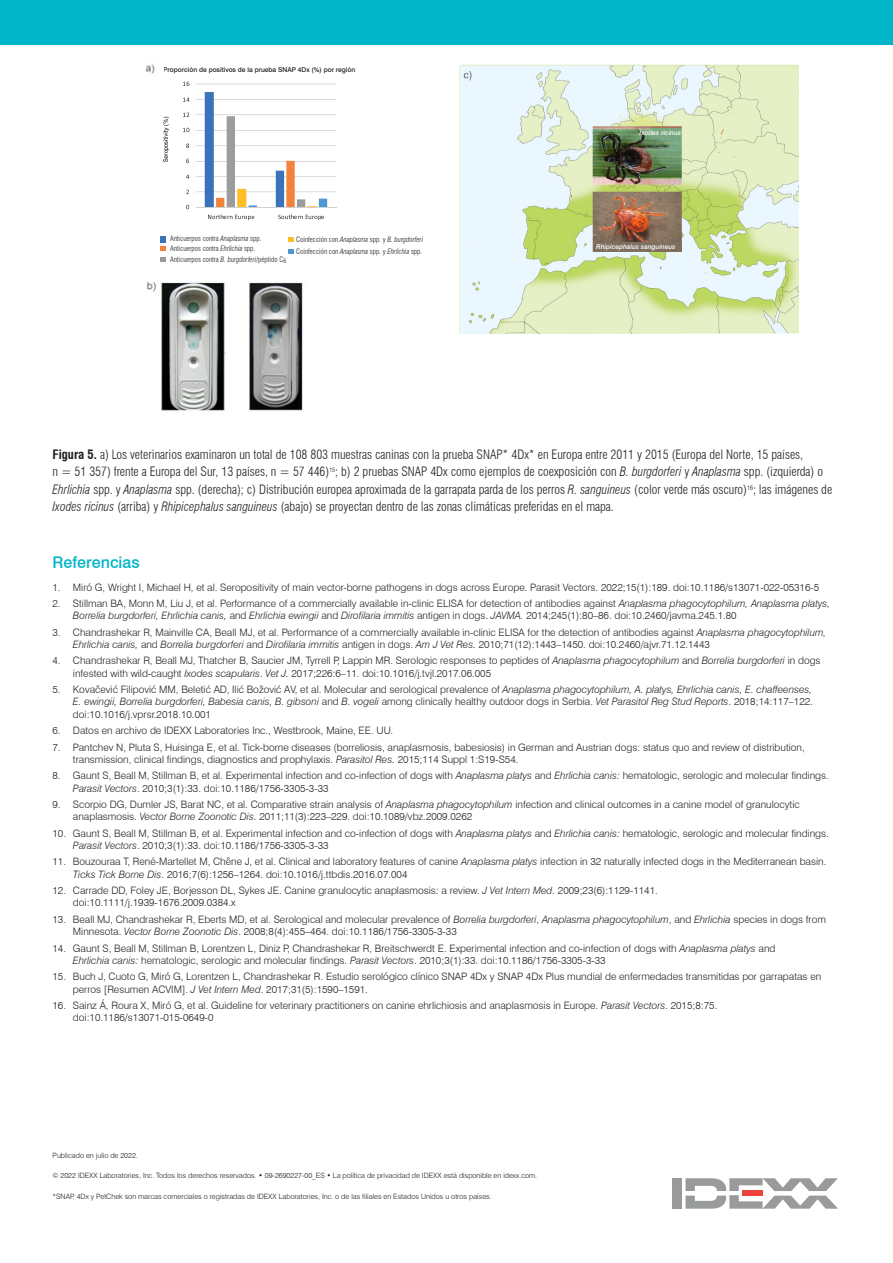
<style>
.page{position:relative;width:893px;height:1263px;background:#fff}
.page>*{position:absolute;margin:0;border:0;box-sizing:border-box;transform-origin:0 0}
.Paragraph_headings{font:500 16.05px "Swiss 721 BT";color:#00b6c8}
.t1{font:300 condensed 12.6px/17.2px "Swiss 721 BT";color:#231f20}
.t2{font:300 10.2px/12.3px "Swiss 721 BT";color:#231f20}
.t3{font:300 7.35px "Swiss 721 BT";color:#231f20}
.t4{font:300 condensed 7.35px "Swiss 721 BT";color:#231f20}
.t5{font:italic 300 condensed 7.35px "Swiss 721 BT";color:#231f20}
.t6{font:500 6.6px "Swiss 721 BT";color:#231f20}
.t7{font:italic 500 6.6px "Swiss 721 BT";color:#fff}
.s1{font-style:italic}
.s2{font-style:normal}
.s3{font-weight:700}
</style>
<div class="page">
<svg style="left:163px;top:117px;width:6px;height:45px"></svg>
<hr style="left:196px;top:84px;width:141px;height:1px;background:#cfd2d0">
<hr style="left:196px;top:99px;width:141px;height:1px;background:#cfd2d0">
<hr style="left:196px;top:114px;width:141px;height:1px;background:#cfd2d0">
<hr style="left:196px;top:130px;width:141px;height:1px;background:#cfd2d0">
<hr style="left:196px;top:145px;width:141px;height:1px;background:#cfd2d0">
<hr style="left:196px;top:161px;width:141px;height:1px;background:#cfd2d0">
<hr style="left:196px;top:176px;width:141px;height:1px;background:#cfd2d0">
<hr style="left:196px;top:191px;width:141px;height:1px;background:#cfd2d0">
<svg style="left:205px;top:92px;width:122px;height:115px"></svg>
<hr style="left:196px;top:207px;width:141px;height:1px;background:#cfd2d0">
<svg style="left:186px;top:144px;width:3px;height:4px"></svg>
<svg style="left:183px;top:128px;width:6px;height:4px"></svg>
<svg style="left:183px;top:113px;width:6px;height:4px"></svg>
<svg style="left:183px;top:98px;width:6px;height:4px"></svg>
<svg style="left:183px;top:82px;width:6px;height:4px"></svg>
<svg style="left:208px;top:214px;width:46px;height:6px"></svg>
<svg style="left:278px;top:214px;width:46px;height:6px"></svg>
<div style="left:0;top:0;width:893px;height:45px;background:#00b6c8"></div>
<div style="left:672px;top:1178px;width:10px;height:31px;background:#989a9b"></div>
<svg style="left:685px;top:1178px;width:153px;height:31px"></svg>
<img style="left:145px;top:64px;width:10px;height:10px">
<img style="left:147px;top:282px;width:156px;height:129px">
<svg style="left:161px;top:236px;width:5px;height:15px"></svg>
<svg style="left:161px;top:257px;width:5px;height:5px"></svg>
<svg style="left:288px;top:237px;width:6px;height:5px"></svg>
<svg style="left:288px;top:249px;width:6px;height:5px"></svg>
<img style="left:460px;top:65px;width:338px;height:269px">
<div style="left:651px;top:129px;width:30px;height:9px;background:#79a780"></div>
<div style="left:593px;top:242px;width:88px;height:9px;background:#7f6f60"></div>
<p class="t6" style="left:163px;top:65px;width:194px">Proporción de positivos de la prueba SNAP 4Dx (%) por región</p>
<p class="t4" style="left:170px;top:234px;width:93px">Anticuerpos contra <span class="s1">Anaplasma</span> spp.</p>
<p class="t4" style="left:170px;top:244px;width:87px">Anticuerpos contra <span class="s1">Ehrlichia</span> spp.</p>
<p class="t4" style="left:170px;top:255px;width:118px">Anticuerpos contra <span class="s1">B. burgdorferi</span>/péptido C<sub>6</sub></p>
<p class="t5" style="left:296px;top:235px;width:128px"><span class="s2">Coinfección con</span> Anaplasma <span class="s2">spp. y</span> B. burgdorferi</p>
<p class="t4" style="left:296px;top:247px;width:128px">Coinfección con <span class="s1">Anaplasma</span> spp. y <span class="s1">Ehrlichia</span> spp.</p>
<p class="t7" style="left:640px;top:128px;width:43px">Ixodes ricinus</p>
<p class="t7" style="left:596px;top:243px;width:81px">Rhipicephalus sanguineus</p>
<p class="t1" style="left:53px;top:445px;width:781px"><span class="s3">Figura 5.</span> a) Los veterinarios examinaron un total de 108 803 muestras caninas con la prueba SNAP* 4Dx* en Europa entre 2011 y 2015 (Europa del Norte, 15 países,<br>n = 51 357) frente a Europa del Sur, 13 países, n = 57 446)<sup>15</sup>; b) 2 pruebas SNAP 4Dx como ejemplos de coexposición con <span class="s1">B. burgdorferi</span> y <span class="s1">Anaplasma</span> spp. (izquierda) o <span class="s1">Ehrlichia</span> spp. y <span class="s1">Anaplasma</span> spp. (derecha); c) Distribución europea aproximada de la garrapata parda de los perros <span class="s1">R. sanguineus</span> (color verde más oscuro)<sup>16</sup>; las imágenes de <span class="s1">Ixodes ricinus</span> (arriba) y <span class="s1">Rhipicephalus sanguineus</span> (abajo) se proyectan dentro de las zonas climáticas preferidas en el mapa.</p>
<p class="Paragraph_headings" style="left:53px;top:553px;width:89px">Referencias</p>
<p class="t2" style="left:53px;top:581px;width:768px">1. Miró G, Wright I, Michael H, et al. Seropositivity of main vector-borne pathogens in dogs across Europe. Parasit Vectors. 2022;15(1):189. doi:10.1186/s13071-022-05316-5</p>
<p class="t2" style="left:73px;top:597px;width:759px;text-indent:-20px">2. Stillman BA, Monn M, Liu J, et al. Performance of a commercially available in-clinic ELISA for detection of antibodies against <span class="s1">Anaplasma phagocytophilum, Anaplasma platys,<br>Borrelia burgdorferi, Ehrlichia canis,</span> and <span class="s1">Ehrlichia ewingii</span> and <span class="s1">Dirofilaria immitis</span> antigen in dogs. <span class="s1">JAVMA.</span> 2014;245(1):80–86. doi:10.2460/javma.245.1.80</p>
<p class="t2" style="left:73px;top:626px;width:755px;text-indent:-20px">3. Chandrashekar R, Mainville CA, Beall MJ, et al. Performance of a commercially available in-clinic ELISA for the detection of antibodies against <span class="s1">Anaplasma phagocytophilum,<br>Ehrlichia canis,</span> and <span class="s1">Borrelia burgdorferi</span> and <span class="s1">Dirofilaria immitis</span> antigen in dogs. <span class="s1">Am J Vet Res.</span> 2010;71(12):1443–1450. doi:10.2460/ajvr.71.12.1443</p>
<p class="t2" style="left:73px;top:654px;width:749px;text-indent:-20px">4. Chandrashekar R, Beall MJ, Thatcher B, Saucier JM, Tyrrell P, Lappin MR. Serologic responses to peptides of <span class="s1">Anaplasma phagocytophilum</span> and <span class="s1">Borrelia burgdorferi</span> in dogs infested with wild-caught <span class="s1">Ixodes scapularis</span>. <span class="s1">Vet J.</span> 2017;226:6–11. doi:10.1016/j.tvjl.2017.06.005</p>
<p class="t2" style="left:73px;top:683px;width:741px;text-align:justify;text-indent:-20px">5. Kovačević Filipović MM, Beletić AD, Ilić Božović AV, et al. Molecular and serological prevalence of <span class="s1">Anaplasma phagocytophilum, A. platys, Ehrlichia canis, E. chaffeenses, E. ewingii, Borrelia burgdorferi, Babesia canis, B. gibsoni</span> and <span class="s1">B. vogeli</span> among clinically healthy outdoor dogs in Serbia. <span class="s1">Vet Parasitol Reg Stud Reports</span>. 2018;14:117–122. doi:10.1016/j.vprsr.2018.10.001</p>
<p class="t2" style="left:53px;top:724px;width:342px">6. Datos en archivo de IDEXX Laboratories Inc., Westbrook, Maine, EE. UU.</p>
<p class="t2" style="left:73px;top:741px;width:733px;text-indent:-20px">7. Pantchev N, Pluta S, Huisinga E, et al. Tick-borne diseases (borreliosis, anaplasmosis, babesiosis) in German and Austrian dogs: status quo and review of distribution, transmission, clinical findings, diagnostics and prophylaxis. <span class="s1">Parasitol Res.</span> 2015;114 Suppl 1:S19-S54.</p>
<p class="t2" style="left:73px;top:769px;width:757px;text-indent:-20px">8. Gaunt S, Beall M, Stillman B, et al. Experimental infection and co-infection of dogs with <span class="s1">Anaplasma platys</span> and <span class="s1">Ehrlichia canis:</span> hematologic, serologic and molecular findings.<br><span class="s1">Parasit Vectors</span>. 2010;3(1):33. doi:10.1186/1756-3305-3-33</p>
<p class="t2" style="left:73px;top:798px;width:728px;text-indent:-20px">9. Scorpio DG, Dumler JS, Barat NC, et al. Comparative strain analysis of <span class="s1">Anaplasma phagocytophilum</span> infection and clinical outcomes in a canine model of granulocytic anaplasmosis. <span class="s1">Vector Borne Zoonotic Dis</span>. 2011;11(3):223–229. doi:10.1089/vbz.2009.0262</p>
<p class="t2" style="left:73px;top:827px;width:757px;text-indent:-20px">10. Gaunt S, Beall M, Stillman B, et al. Experimental infection and co-infection of dogs with <span class="s1">Anaplasma platys</span> and <span class="s1">Ehrlichia canis:</span> hematologic, serologic and molecular findings.<br><span class="s1">Parasit Vectors</span>. 2010;3(1):33. doi:10.1186/1756-3305-3-33</p>
<p class="t2" style="left:73px;top:855px;width:755px;text-indent:-20px">11. Bouzouraa T, René-Martellet M, Chêne J, et al. Clinical and laboratory features of canine <span class="s1">Anaplasma platys</span> infection in 32 naturally infected dogs in the Mediterranean basin.<br><span class="s1">Ticks Tick Borne Dis</span>. 2016;7(6):1256–1264. doi:10.1016/j.ttbdis.2016.07.004</p>
<p class="t2" style="left:73px;top:884px;width:586px;text-indent:-20px">12. Carrade DD, Foley JE, Borjesson DL, Sykes JE. Canine granulocytic anaplasmosis: a review. <span class="s1">J Vet Intern Med</span>. 2009;23(6):1129-1141. doi:10.1111/j.1939-1676.2009.0384.x</p>
<p class="t2" style="left:73px;top:913px;width:754px;text-indent:-20px">13. Beall MJ, Chandrashekar R, Eberts MD, et al. Serological and molecular prevalence of <span class="s1">Borrelia burgdorferi</span>, <span class="s1">Anaplasma phagocytophilum</span>, and <span class="s1">Ehrlichia</span> species in dogs from<br>Minnesota. <span class="s1">Vector Borne Zoonotic Dis</span>. 2008;8(4):455–464. doi:10.1186/1756-3305-3-33</p>
<p class="t2" style="left:73px;top:942px;width:704px;text-indent:-20px">14. Gaunt S, Beall M, Stillman B, Lorentzen L, Diniz P, Chandrashekar R, Breitschwerdt E. Experimental infection and co-infection of dogs with <span class="s1">Anaplasma platys</span> and<br><span class="s1">Ehrlichia canis:</span> hematologic, serologic and molecular findings. <span class="s1">Parasit Vectors</span>. 2010;3(1):33. doi:10.1186/1756-3305-3-33</p>
<p class="t2" style="left:73px;top:970px;width:750px;text-indent:-20px">15. Buch J, Cuoto G, Miró G, Lorentzen L, Chandrashekar R. Estudio serológico clínico SNAP 4Dx y SNAP 4Dx Plus mundial de enfermedades transmitidas por garrapatas en perros [Resumen ACVIM]. <span class="s1">J Vet Intern Med</span>. 2017;31(5):1590–1591.</p>
<p class="t2" style="left:73px;top:999px;width:646px;text-indent:-20px">16. Sainz Á, Roura X, Miró G, et al. Guideline for veterinary practitioners on canine ehrlichiosis and anaplasmosis in Europe. <span class="s1">Parasit Vectors</span>. 2015;8:75. doi:10.1186/s13071-015-0649-0</p>
<p class="t3" style="left:53px;top:1151px;width:87px">Publicado en julio de 2022.</p>
<p class="t3" style="left:53px;top:1171px;width:486px">© 2022 IDEXX Laboratories, Inc. Todos los derechos reservados. • 09-2690227-00_ES • La política de privacidad de IDEXX está disponible en idexx.com.</p>
<p class="t3" style="left:53px;top:1192px;width:441px">*SNAP, 4Dx y PetChek son marcas comerciales o registradas de IDEXX Laboratories, Inc. o de las filiales en Estados Unidos u otros países.</p>
</div>
